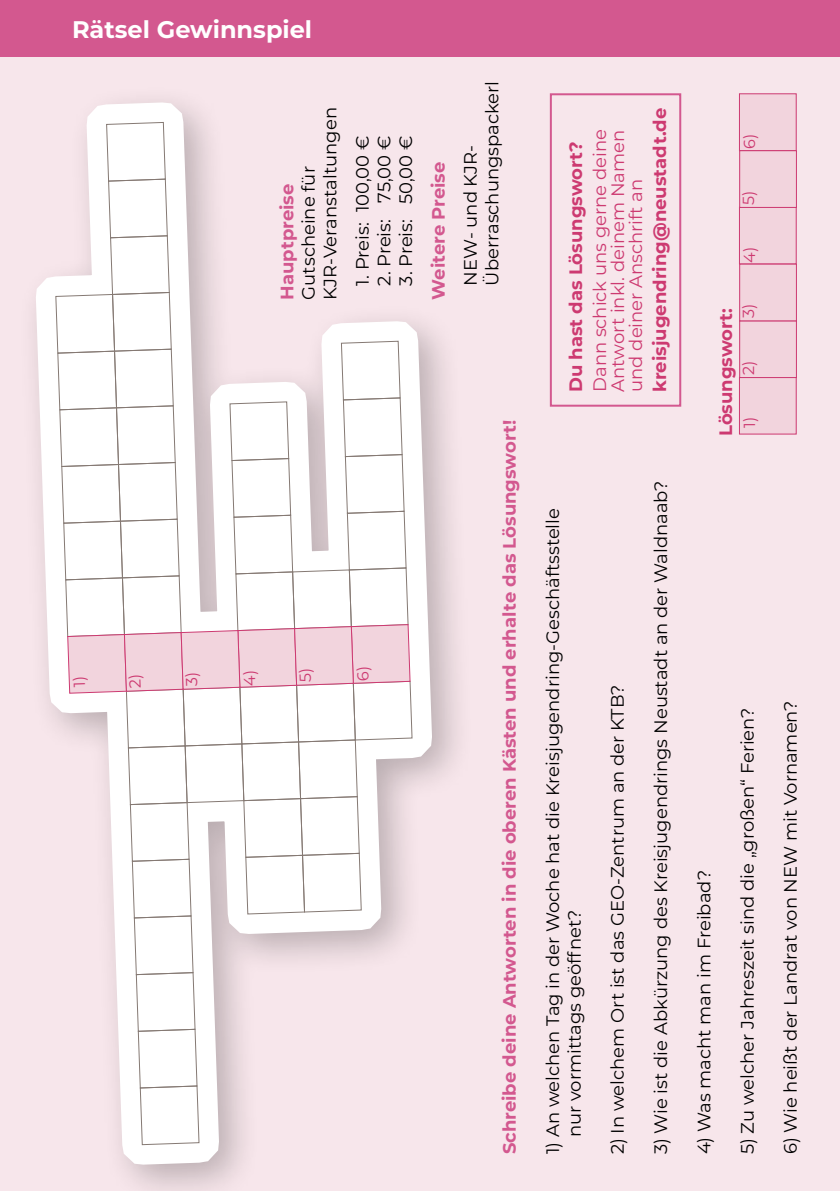
<style>
.page{position:relative;width:840px;height:1191px;background:#fff}
.page>*{position:absolute;margin:0;border:0;box-sizing:border-box;transform-origin:0 0}
.t1{font:700 24px "Montserrat";color:#fff}
.t2{font:18px/21.6px "Montserrat";color:#000}
.t3{font:700 18px "Montserrat";color:#d3588f}
.t4{font:18px/18px "Montserrat";color:#cd3a71;text-align:justify}
.t5{font:700 18px "Montserrat";color:#cd3a71}
.t6{font:16px "Montserrat";color:#cd3a71}
</style>
<div class="page">
<svg style="left:839px;top:0;width:1px;height:1191px"></svg>
<div style="left:0;top:19px;width:839px;height:1172px;background:#f7e6eb"></div>
<div style="left:0;top:0;width:839px;height:57px;background:#d3588f"></div>
<div style="left:549px;top:93px;width:131px;height:314px;border:2px solid #d3588f"></div>
<svg style="left:34px;top:101px;width:418px;height:1089px"></svg>
<div style="left:738px;top:377px;width:58px;height:57px;background:#f2d4dd"></div>
<div style="left:738px;top:320px;width:58px;height:58px;background:#f2d4dd;border:1px solid #cd3a71"></div>
<div style="left:738px;top:207px;width:58px;height:57px;background:#f2d4dd;border:1px solid #cd3a71"></div>
<div style="left:738px;top:93px;width:58px;height:58px;background:#f2d4dd;border:1px solid #cd3a71"></div>
<div style="left:738px;top:150px;width:58px;height:58px;background:#f2d4dd;border:1px solid #cd3a71"></div>
<div style="left:738px;top:264px;width:58px;height:57px;background:#f2d4dd;border:1px solid #cd3a71"></div>
<svg style="left:55px;top:121px;width:358px;height:1024px"></svg>
<h1 class="t1" style="left:72px;top:13px;width:241px">Rätsel Gewinnspiel</h1>
<p class="t2" style="left:297px;top:300px;width:194px;rotate:-90deg">Gutscheine für<br>KJR-Veranstaltungen</p>
<p class="t3" style="left:274px;top:300px;width:117px;rotate:-90deg">Hauptpreise</p>
<p class="t2" style="left:351px;top:212px;width:78px;text-align:center;rotate:-90deg">100,00 €<br>75,00 €<br>50,00 €</p>
<p class="t2" style="left:351px;top:285px;width:64px;rotate:-90deg">1. Preis:</p>
<p class="t2" style="left:372px;top:285px;width:68px;rotate:-90deg">2. Preis:</p>
<p class="t2" style="left:394px;top:285px;width:68px;rotate:-90deg">3. Preis:</p>
<p class="t3" style="left:425px;top:300px;width:139px;rotate:-90deg">Weitere Preise</p>
<p class="t2" style="left:458px;top:285px;width:206px;rotate:-90deg">NEW- und KJR-<br>Überraschungspackerl</p>
<p class="t3" style="left:496px;top:1154px;width:736px;rotate:-90deg">Schreibe deine Antworten in die oberen Kästen und erhalte das Lösungswort!</p>
<p class="t4" style="left:590px;top:392px;width:264px;rotate:-90deg">Dann schick uns gerne deine Antwort inkl. deinem Namen und deiner Anschrift an</p>
<p class="t5" style="left:562px;top:392px;width:252px;rotate:-90deg">Du hast das Lösungswort?</p>
<p class="t5" style="left:646px;top:392px;width:285px;rotate:-90deg">kreisjugendring@neustadt.de</p>
<p class="t2" style="left:541px;top:1137px;width:631px;text-indent:-17px;rotate:-90deg">1) An welchen Tag in der Woche hat die Kreisjugendring-Geschäftsstelle nur vormittags geöffnet?</p>
<p class="t2" style="left:605px;top:1154px;width:471px;rotate:-90deg">2) In welchem Ort ist das GEO-Zentrum an der KTB?</p>
<p class="t2" style="left:649px;top:1154px;width:675px;rotate:-90deg">3) Wie ist die Abkürzung des Kreisjugendrings Neustadt an der Waldnaab?</p>
<p class="t6" style="left:738px;top:149px;width:17px;rotate:-90deg">6)</p>
<p class="t6" style="left:737px;top:205px;width:16px;rotate:-90deg">5)</p>
<p class="t6" style="left:738px;top:263px;width:17px;rotate:-90deg">4)</p>
<p class="t6" style="left:737px;top:318px;width:16px;rotate:-90deg">3)</p>
<p class="t5" style="left:712px;top:436px;width:129px;rotate:-90deg">Lösungswort:</p>
<p class="t6" style="left:737px;top:375px;width:16px;rotate:-90deg">2)</p>
<p class="t6" style="left:738px;top:428px;width:13px;rotate:-90deg">1)</p>
<p class="t2" style="left:692px;top:1154px;width:286px;rotate:-90deg">4) Was macht man im Freibad?</p>
<p class="t2" style="left:735px;top:1154px;width:448px;rotate:-90deg">5) Zu welcher Jahreszeit sind die „großen“ Ferien?</p>
<p class="t2" style="left:778px;top:1154px;width:455px;rotate:-90deg">6) Wie heißt der Landrat von NEW mit Vornamen?</p>
</div>
